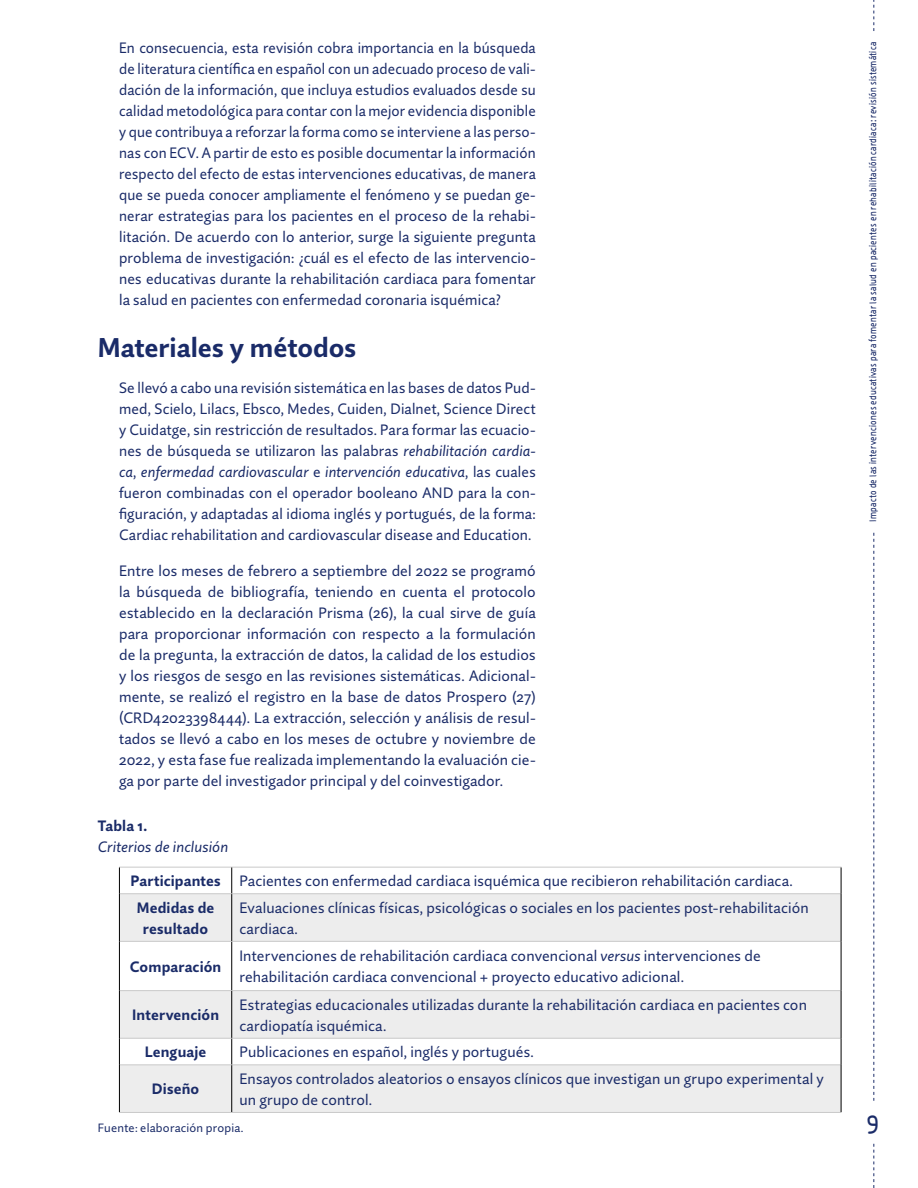
<style>
.page{position:relative;width:918px;height:1188px;background:#fff}
.page>*{position:absolute;margin:0;border:0;box-sizing:border-box;transform-origin:0 0}
.t1{font:700 27px "Quire Sans Pro";color:#1a2b68}
.t2{font:24px "Sys Falso";color:#1a2b68}
.t3{font:15px/21px "Quire Sans Pro";letter-spacing:.01em;color:#1a2b68}
.t4{font:15px/21px "Quire Sans Pro";letter-spacing:.01em;color:#1a2b68;text-align:justify;scale:.96 1}
.t5{font:700 15px "Quire Sans Pro";letter-spacing:.01em;color:#1a2b68}
.t6{font:italic 15px "Quire Sans Pro";letter-spacing:.01em;color:#1a2b68}
.t7{font:12px "Quire Sans Pro";letter-spacing:.02em;color:#1a2b68}
.t8{font:9px "Sys Falso";letter-spacing:.035em;color:#1a2b68}
.s1{font-style:italic}
.s2{font-weight:700}
</style>
<div class="page">
<svg style="left:873px;top:1144px;width:1px;height:44px"></svg>
<svg style="left:873px;top:0;width:1px;height:31px"></svg>
<svg style="left:873px;top:533px;width:1px;height:568px"></svg>
<svg style="left:120px;top:894px;width:721px;height:218px;fill:#ededed"></svg>
<hr style="left:119px;top:867px;width:113px;height:1px;background:#c9c9c9">
<hr style="left:232px;top:867px;width:609px;height:1px;background:#c9c9c9">
<hr style="left:120px;top:893px;width:112px;height:1px;background:#c9c9c9">
<hr style="left:232px;top:893px;width:609px;height:1px;background:#c9c9c9">
<hr style="left:120px;top:941px;width:112px;height:1px;background:#c9c9c9">
<hr style="left:232px;top:941px;width:609px;height:1px;background:#c9c9c9">
<hr style="left:120px;top:990px;width:112px;height:1px;background:#c9c9c9">
<hr style="left:232px;top:990px;width:609px;height:1px;background:#c9c9c9">
<hr style="left:120px;top:1038px;width:112px;height:1px;background:#c9c9c9">
<hr style="left:232px;top:1038px;width:609px;height:1px;background:#c9c9c9">
<hr style="left:120px;top:1064px;width:112px;height:1px;background:#c9c9c9">
<hr style="left:232px;top:1064px;width:609px;height:1px;background:#c9c9c9">
<hr style="left:119px;top:1112px;width:113px;height:1px;background:#c9c9c9">
<hr style="left:232px;top:1112px;width:609px;height:1px;background:#c9c9c9">
<svg style="left:119px;top:868px;width:1px;height:26px"></svg>
<svg style="left:231px;top:868px;width:1px;height:25px"></svg>
<svg style="left:841px;top:868px;width:1px;height:26px"></svg>
<hr style="left:119px;top:894px;width:1px;height:47px;background:#000">
<hr style="left:231px;top:894px;width:1px;height:47px;background:#000">
<hr style="left:841px;top:894px;width:1px;height:47px;background:#000">
<hr style="left:119px;top:941px;width:1px;height:50px;background:#000">
<hr style="left:231px;top:942px;width:1px;height:48px;background:#000">
<hr style="left:841px;top:941px;width:1px;height:50px;background:#000">
<hr style="left:119px;top:991px;width:1px;height:47px;background:#000">
<hr style="left:231px;top:991px;width:1px;height:47px;background:#000">
<hr style="left:841px;top:991px;width:1px;height:47px;background:#000">
<svg style="left:119px;top:1038px;width:1px;height:27px"></svg>
<svg style="left:231px;top:1039px;width:1px;height:25px"></svg>
<svg style="left:841px;top:1038px;width:1px;height:27px"></svg>
<hr style="left:119px;top:1065px;width:1px;height:47px;background:#000">
<hr style="left:231px;top:1065px;width:1px;height:47px;background:#000">
<hr style="left:841px;top:1065px;width:1px;height:47px;background:#000">
<p class="t4" style="left:119px;top:37px;width:436px">En consecuencia, esta revisión cobra importancia en la búsqueda de literatura científica en español con un adecuado proceso de vali&shy;dación de la información, que incluya estudios evaluados desde su calidad metodológica para contar con la mejor evidencia disponible y que contribuya a reforzar la forma como se interviene a las perso&shy;nas con ECV. A partir de esto es posible documentar la información respecto del efecto de estas intervenciones educativas, de manera que se pueda conocer ampliamente el fenómeno y se puedan ge&shy;nerar estrategias para los pacientes en el proceso de la rehabi&shy;litación. De acuerdo con lo anterior, surge la siguiente pregunta problema de investigación: ¿cuál es el efecto de las intervencio&shy;nes educativas durante la rehabilitación cardiaca para fomentar la salud en pacientes con enfermedad coronaria isquémica?</p>
<h1 class="t1" style="left:98px;top:330px;width:260px">Materiales y métodos</h1>
<p class="t3" style="left:119px;top:377px;width:418px;text-align:justify">Se llevó a cabo una revisión sistemática en las bases de datos Pud&shy;med, Scielo, Lilacs, Ebsco, Medes, Cuiden, Dialnet, Science Direct y Cuidatge, sin restricción de resultados. Para formar las ecuacio&shy;nes de búsqueda se utilizaron las palabras <span class="s1">rehabilitación cardia&shy;ca</span>, <span class="s1">enfermedad cardiovascular</span> e <span class="s1">intervención educativa</span>, las cuales fueron combinadas con el operador booleano AND para la con&shy;figuración, y adaptadas al idioma inglés y portugués, de la forma:<br>Cardiac rehabilitation and cardiovascular disease and Education.</p>
<p class="t3" style="left:119px;top:560px;width:418px;text-align:justify">Entre los meses de febrero a septiembre del 2022 se programó la búsqueda de bibliografía, teniendo en cuenta el protocolo establecido en la declaración Prisma (26), la cual sirve de guía para proporcionar información con respecto a la formulación de la pregunta, la extracción de datos, la calidad de los estudios y los riesgos de sesgo en las revisiones sistemáticas. Adicional&shy;mente, se realizó el registro en la base de datos Prospero (27) (CRD42023398444). La extracción, selección y análisis de resul&shy;tados se llevó a cabo en los meses de octubre y noviembre de 2022, y esta fase fue realizada implementando la evaluación cie&shy;ga por parte del investigador principal y del coinvestigador.</p>
<p class="t5" style="left:98px;top:816px;width:51px">Tabla 1.</p>
<p class="t6" style="left:98px;top:838px;width:132px">Criterios de inclusión</p>
<p class="t3" style="left:137px;top:867px;width:658px;line-height:26.5px;text-indent:-6px"><span class="s2">Participantes</span> Pacientes con enfermedad cardiaca isquémica que recibieron rehabilitación cardiaca.<br><span class="s2">Medidas de</span></p>
<p class="t5" style="left:143px;top:919px;width:67px">resultado</p>
<p class="t3" style="left:239px;top:897px;width:571px">Evaluaciones clínicas físicas, psicológicas o sociales en los pacientes post-rehabilitación cardiaca.</p>
<p class="t5" style="left:130px;top:957px;width:93px">Comparación</p>
<p class="t3" style="left:239px;top:945px;width:523px">Intervenciones de rehabilitación cardiaca convencional <span class="s1">versus</span> intervenciones de rehabilitación cardiaca convencional + proyecto educativo adicional.</p>
<p class="t5" style="left:132px;top:1005px;width:88px">Intervención</p>
<p class="t3" style="left:239px;top:994px;width:569px">Estrategias educacionales utilizadas durante la rehabilitación cardiaca en pacientes con cardiopatía isquémica.</p>
<p class="t5" style="left:145px;top:1042px;width:63px">Lenguaje</p>
<p class="t3" style="left:239px;top:1041px;width:296px">Publicaciones en español, inglés y portugués.</p>
<p class="t5" style="left:152px;top:1079px;width:49px">Diseño</p>
<p class="t3" style="left:239px;top:1068px;width:586px">Ensayos controlados aleatorios o ensayos clínicos que investigan un grupo experimental y un grupo de control.</p>
<p class="t7" style="left:98px;top:1120px;width:147px">Fuente: elaboración propia.</p>
<p class="t8" style="left:867px;top:522px;width:481px;rotate:-90deg">Impacto de las intervenciones educativas para fomentar la salud en pacientes en rehabilitación cardiaca: revisión sistemática</p>
<h2 class="t2" style="left:867px;top:1108px;width:14px">9</h2>
</div>
